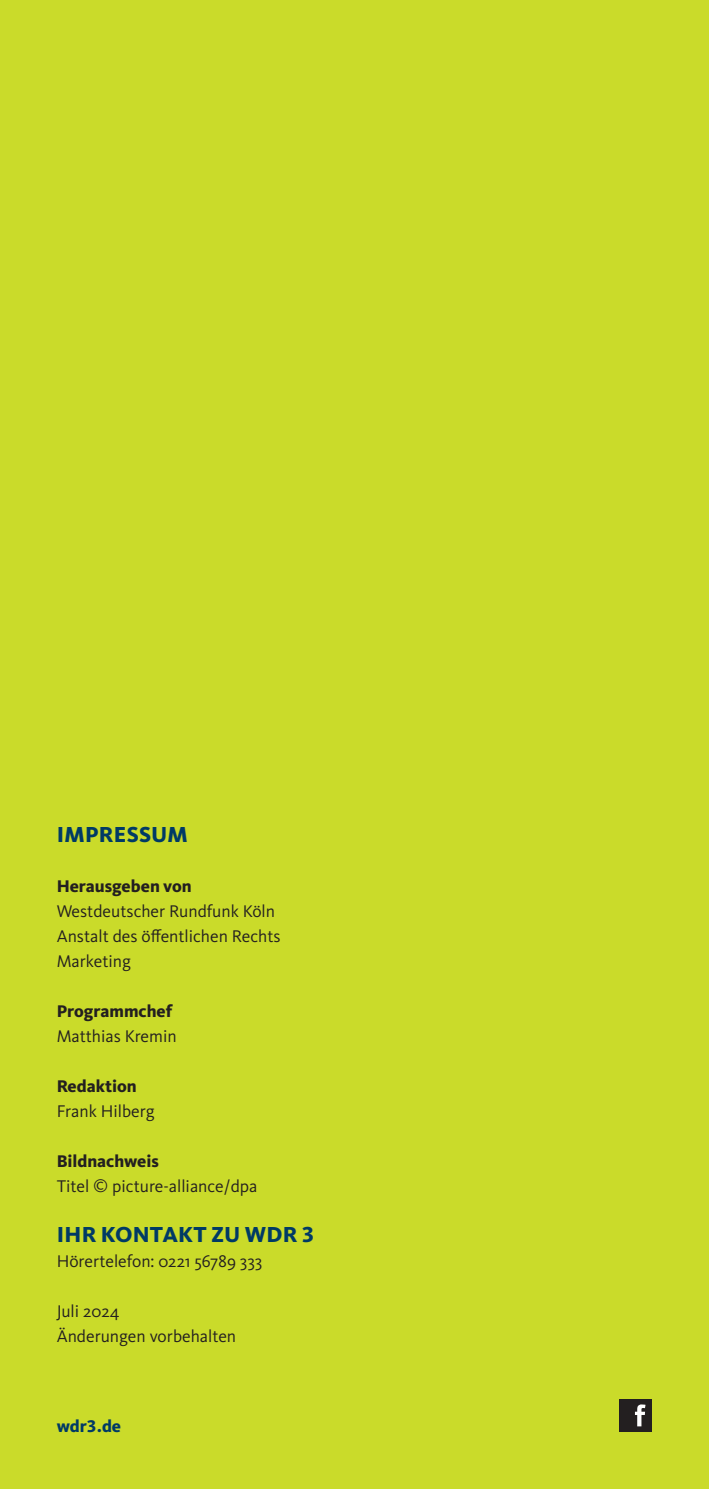
<style>
.page{position:relative;width:709px;height:1489px;background:#fff}
.page>*{position:absolute;margin:0;border:0;box-sizing:border-box;transform-origin:0 0}
.t1{font:800 22.5px "WDR Sans";letter-spacing:.01em;color:#003a65}
.t2{font:17.5px/25px "WDR Sans";color:#231f20}
.t3{font:800 17.5px "WDR Sans";color:#231f20}
.t4{font:800 17.5px "WDR Sans";color:#003a65}
</style>
<div class="page">
<div style="left:0;top:0;width:709px;height:1488px;background:#cadb2a"></div>
<div style="left:619px;top:1399px;width:33px;height:32px;background:#231f20"></div>
<svg style="left:635px;top:1404px;width:10px;height:22px"></svg>
<p class="t1" style="left:57px;top:820px;width:132px">IMPRESSUM</p>
<p class="t3" style="left:57px;top:875px;width:136px">Herausgeben von</p>
<p class="t2" style="left:57px;top:898px;width:225px">Westdeutscher Rundfunk Köln<br>Anstalt des öffentlichen Rechts<br>Marketing</p>
<p class="t3" style="left:57px;top:1000px;width:117px">Programmchef</p>
<p class="t2" style="left:57px;top:1023px;width:121px">Matthias Kremin</p>
<p class="t3" style="left:57px;top:1075px;width:82px">Redaktion</p>
<p class="t2" style="left:57px;top:1098px;width:99px">Frank Hilberg</p>
<p class="t3" style="left:57px;top:1150px;width:104px">Bildnachweis</p>
<p class="t2" style="left:57px;top:1173px;width:202px">Titel © picture-alliance/dpa</p>
<p class="t1" style="left:57px;top:1220px;width:259px">IHR KONTAKT ZU WDR 3</p>
<p class="t2" style="left:57px;top:1248px;width:207px">Hörertelefon: 0221 56789 333</p>
<p class="t2" style="left:57px;top:1298px;width:181px">Juli 2024<br>Änderungen vorbehalten</p>
<p class="t4" style="left:57px;top:1415px;width:66px">wdr3.de</p>
</div>
